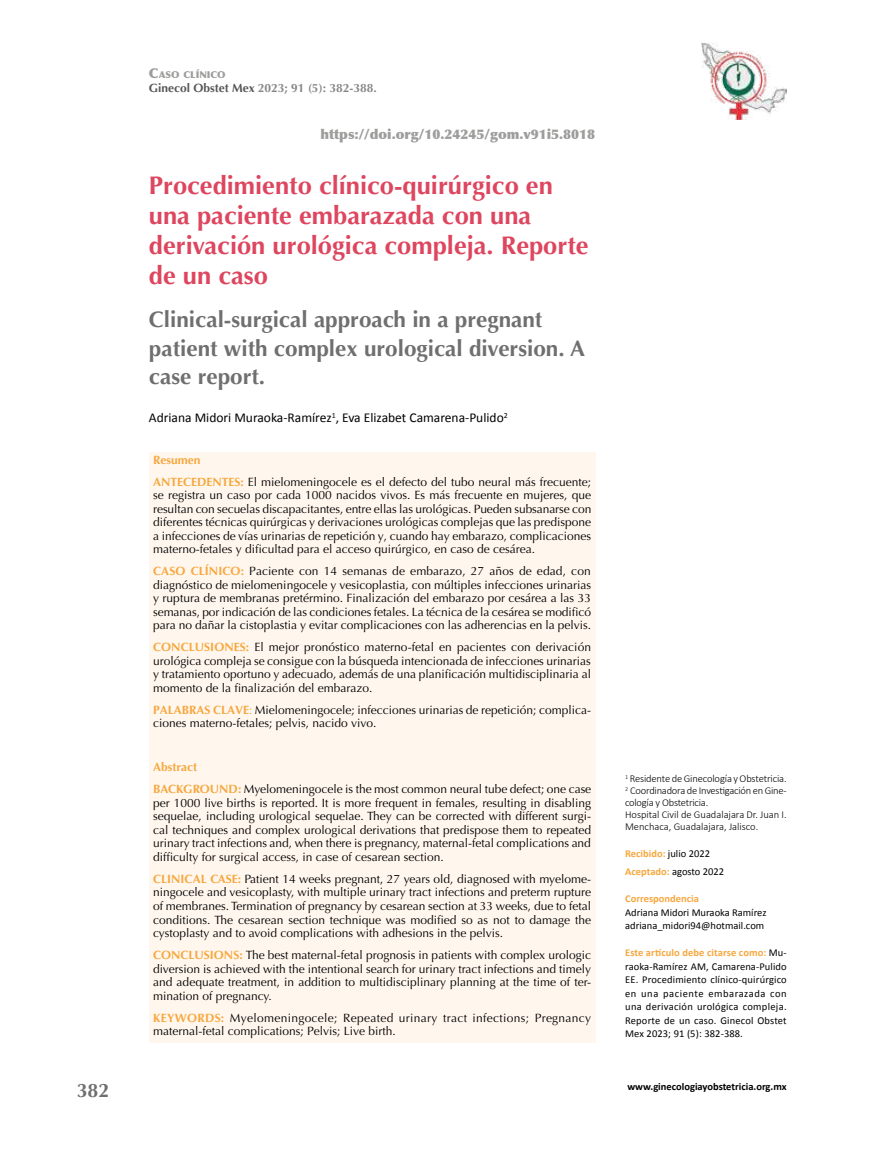
<style>
.page{position:relative;width:893px;height:1149px;background:#fff}
.page>*{position:absolute;margin:0;border:0;box-sizing:border-box;transform-origin:0 0}
.t1{font:700 25.5px/30px "Optima";color:#de465f}
.t2{font:700 22.5px/28.5px "Optima";color:#706f6f}
.t3{font:700 19.5px "Optima";color:#706f6f}
.t4{font:13.5px "Calibri";color:#000}
.t5{font:900 13.5px "Optima";color:#9d9d9c}
.t6{font:12px/13.5px "Optima";color:#000;text-align:justify}
.t7{font:12px/13.5px "Optima";letter-spacing:.025em;color:#000}
.t8{font:700 12px "Optima";color:#878787}
.t9{font:10.5px/13.5px "Calibri";color:#000}
.t10{font:300 10.5px/12px "Calibri";letter-spacing:-.01em;color:#000}
.t11{font:700 10.5px "Calibri";color:#000}
.t12{font:700 10.5px "Calibri";color:#f7a73e}
.t13{font:900 9.45px "Optima";color:#9d9d9c}
.s1{font-size:13.5px}
.s2{color:#575756}
.s3{font-weight:700;color:#f7a73e}
.s4{color:#f7a73e}
</style>
<div class="page">
<img style="left:702px;top:43px;width:85px;height:76px">
<div style="left:149px;top:452px;width:446px;height:590px;background:#fff7ee"></div>
<p class="t13" style="left:149px;top:69px;width:78px"><span class="s1">C</span>ASO CLÍNICO</p>
<p class="t8" style="left:149px;top:81px;width:229px"><span class="s2">Ginecol Obstet Mex</span> 2023; 91 (5): 382-388.</p>
<p class="t5" style="left:321px;top:126px;width:276px">https://doi.org/10.24245/gom.v91i5.8018</p>
<h1 class="t1" style="left:149px;top:170px;width:441px">Procedimiento clínico-quirúrgico en una paciente embarazada con una derivación urológica compleja. Reporte de un caso</h1>
<h2 class="t2" style="left:149px;top:305px;width:438px">Clinical-surgical approach in a pregnant patient with complex urological diversion. A case report.</h2>
<p class="t4" style="left:149px;top:409px;width:360px">Adriana Midori Muraoka-Ramírez<sup>1</sup>, Eva Elizabet Camarena-Pulido<sup>2</sup></p>
<p class="t6" style="left:153px;top:448px;width:439px;line-height:22px"><span class="s3">Resumen<br>ANTECEDENTES:</span> El mielomeningocele es el defecto del tubo neural más frecuente;</p>
<p class="t6" style="left:153px;top:488px;width:440px">se registra un caso por cada 1000 nacidos vivos. Es más frecuente en mujeres, que resultan con secuelas discapacitantes, entre ellas las urológicas. Pueden subsanarse con diferentes técnicas quirúrgicas y derivaciones urológicas complejas que las predispone a infecciones de vías urinarias de repetición y, cuando hay embarazo, complicaciones materno-fetales y dificultad para el acceso quirúrgico, en caso de cesárea.</p>
<p class="t6" style="left:153px;top:564px;width:439px"><span class="s3">CASO CLÍNICO:</span> Paciente con 14 semanas de embarazo, 27 años de edad, con diagnóstico de mielomeningocele y vesicoplastia, con múltiples infecciones urinarias y ruptura de membranas pretérmino. Finalización del embarazo por cesárea a las 33 semanas, por indicación de las condiciones fetales. La técnica de la cesárea se modificó para no dañar la cistoplastia y evitar complicaciones con las adherencias en la pelvis.</p>
<p class="t6" style="left:153px;top:640px;width:439px"><span class="s3">CONCLUSIONES:</span> El mejor pronóstico materno-fetal en pacientes con derivación urológica compleja se consigue con la búsqueda intencionada de infecciones urinarias y tratamiento oportuno y adecuado, además de una planificación multidisciplinaria al momento de la finalización del embarazo.</p>
<p class="t6" style="left:153px;top:703px;width:439px"><span class="s3">PALABRAS CLAVE</span><span class="s4">:</span> Mielomeningocele; infecciones urinarias de repetición; complica&shy;ciones materno-fetales; pelvis, nacido vivo.</p>
<p class="t6" style="left:153px;top:756px;width:440px;line-height:22px"><span class="s3">Abstract<br>BACKGROUND:</span> Myelomeningocele is the most common neural tube defect; one case</p>
<p class="t6" style="left:153px;top:796px;width:439px">per 1000 live births is reported. It is more frequent in females, resulting in disabling sequelae, including urological sequelae. They can be corrected with different surgi&shy;cal techniques and complex urological derivations that predispose them to repeated urinary tract infections and, when there is pregnancy, maternal-fetal complications and difficulty for surgical access, in case of cesarean section.</p>
<p class="t6" style="left:153px;top:872px;width:439px"><span class="s3">CLINICAL CASE:</span> Patient 14 weeks pregnant, 27 years old, diagnosed with myelome&shy;ningocele and vesicoplasty, with multiple urinary tract infections and preterm rupture of membranes. Termination of pregnancy by cesarean section at 33 weeks, due to fetal conditions. The cesarean section technique was modified so as not to damage the cystoplasty and to avoid complications with adhesions in the pelvis.</p>
<p class="t6" style="left:153px;top:948px;width:439px"><span class="s3">CONCLUSIONS:</span> The best maternal-fetal prognosis in patients with complex urologic diversion is achieved with the intentional search for urinary tract infections and timely and adequate treatment, in addition to multidisciplinary planning at the time of ter&shy;mination of pregnancy.</p>
<p class="t7" style="left:153px;top:1010px;width:439px"><span class="s3">KEYWORDS:</span> Myelomeningocele; Repeated urinary tract infections; Pregnancy maternal-fetal complications; Pelvis; Live birth.</p>
<p class="t10" style="left:625px;top:772px;width:163px"><sup>1</sup> Residente de Ginecología y Obstetricia.<br><sup>2</sup> Coordinadora de Investigación en Gine&shy;cología y Obstetricia.<br>Hospital Civil de Guadalajara Dr. Juan I.<br>Menchaca, Guadalajara, Jalisco.</p>
<p class="t9" style="left:625px;top:843px;width:100px;line-height:18px"><span class="s3">Recibido:</span> julio 2022<br><span class="s3">Aceptado:</span> agosto 2022</p>
<p class="t12" style="left:625px;top:891px;width:75px">Correspondencia</p>
<p class="t9" style="left:625px;top:904px;width:143px">Adriana Midori Muraoka Ramírez adriana_midori94@hotmail.com</p>
<p class="t9" style="left:625px;top:945px;width:163px;text-align:justify"><span class="s3">Este artículo debe citarse como:</span> Mu&shy;raoka-Ramírez AM, Camarena-Pulido EE. Procedimiento clínico-quirúrgico en una paciente embarazada con una derivación urológica compleja.<br>Reporte de un caso. Ginecol Obstet Mex 2023; 91 (5): 382-388.</p>
<h3 class="t3" style="left:77px;top:1079px;width:34px">382</h3>
<p class="t11" style="left:627px;top:1079px;width:161px">www.ginecologiayobstetricia.org.mx</p>
</div>
